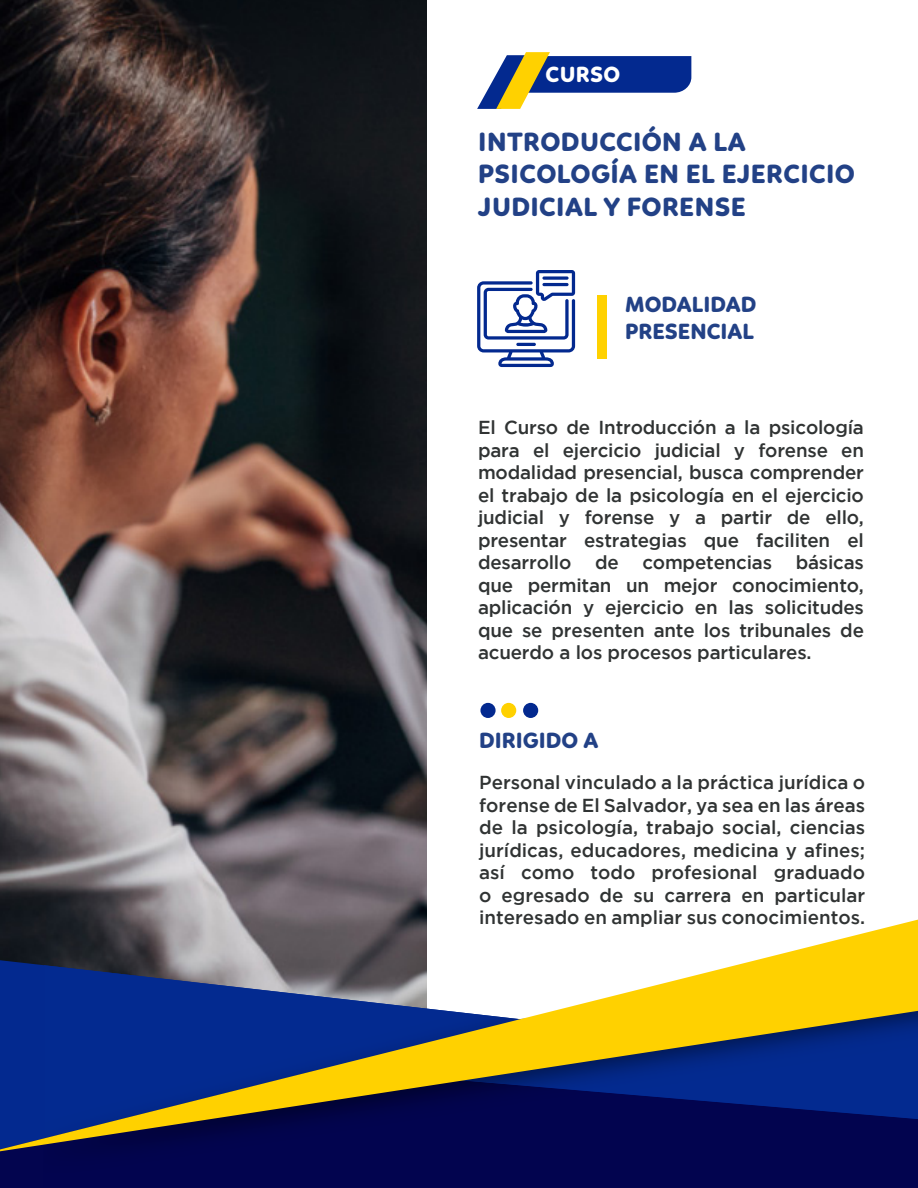
<style>
.page{position:relative;width:918px;height:1188px;background:#fff}
.page>*{position:absolute;margin:0;border:0;box-sizing:border-box;transform-origin:0 0}
.t1{font:800 27px/32.4px "Linotte";letter-spacing:.015em;color:#224186}
.t2{font:800 22.5px "Linotte";color:#224186}
.t3{font:800 22.5px "Linotte";letter-spacing:.015em;color:#fff}
.t4{font:500 18.75px/22.5px "Gotham";letter-spacing:-.01em;color:#303333;text-align:justify}
</style>
<div class="page">
<img style="left:0;top:0;width:427px;height:920px">
<div style="left:44px;top:1151px;width:51px;height:36px;background:#02044e"></div>
<div style="left:300px;top:1151px;width:305px;height:36px;background:#02044f"></div>
<div style="left:95px;top:1151px;width:205px;height:36px;background:#02044f"></div>
<div style="left:605px;top:1151px;width:313px;height:36px;background:#02044f"></div>
<svg style="left:0;top:920px;width:918px;height:231px;background:#64676e"></svg>
<svg style="left:477px;top:52px;width:214px;height:57px"></svg>
<svg style="left:477px;top:270px;width:98px;height:97px"></svg>
<svg style="left:542px;top:276px;width:27px;height:4px"></svg>
<hr style="left:542px;top:283px;width:27px;height:3px;background:#03298f;border-radius:2px">
<div style="left:597px;top:295px;width:10px;height:63px;background:#ffd100"></div>
<div style="left:480px;top:703px;width:16px;height:15px;background:#03298f;border-radius:50%"></div>
<div style="left:523px;top:703px;width:15px;height:15px;background:#03298f;border-radius:50%"></div>
<div style="left:501px;top:703px;width:15px;height:15px;background:#ffd100;border-radius:50%"></div>
<p class="t3" style="left:546px;top:61px;width:76px">CURSO</p>
<p class="t1" style="left:478px;top:125px;width:378px">INTRODUCCIÓN A LA<br>PSICOLOGÍA EN EL EJERCICIO<br>JUDICIAL Y FORENSE</p>
<p class="t2" style="left:625px;top:291px;width:133px">MODALIDAD</p>
<p class="t2" style="left:625px;top:318px;width:130px">PRESENCIAL</p>
<p class="t4" style="left:478px;top:416px;width:388px">El Curso de Introducción a la psicología para el ejercicio judicial y forense en modalidad presencial, busca comprender el trabajo de la psicología en el ejercicio judicial y forense y a partir de ello, presentar estrategias que faciliten el desarrollo</p>
<p class="t4" style="left:478px;top:551px;width:387px;text-indent:318px">básicas que permitan un mejor conocimiento, aplicación y ejercicio en las solicitudes que se presenten ante los tribunales de acuerdo a los procesos particulares.</p>
<p class="t4" style="left:595px;top:551px;width:25px">de</p>
<p class="t4" style="left:642px;top:551px;width:131px">competencias</p>
<p class="t2" style="left:479px;top:727px;width:121px">DIRIGIDO A</p>
<p class="t4" style="left:479px;top:771px;width:387px">Personal vinculado a la práctica jurídica o forense de El Salvador, ya sea en las áreas de la psicología, trabajo social, ciencias jurídicas, educadores, medicina y afines; así como todo profesional graduado o egresado de su carrera en particular interesado en ampliar sus conocimientos.</p>
</div>
